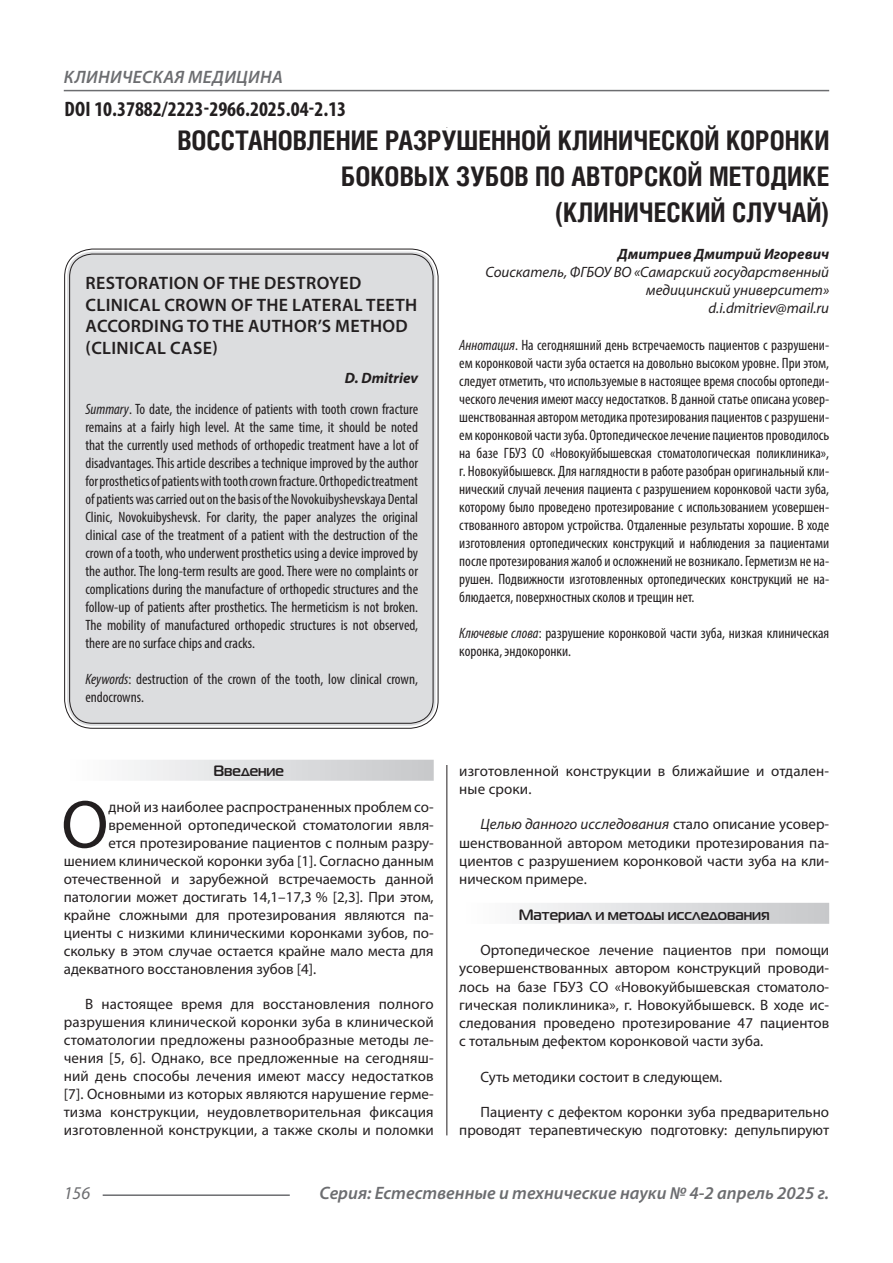
<style>
.page{position:relative;width:893px;height:1263px;background:#fff}
.page>*{position:absolute;margin:0;border:0;box-sizing:border-box;transform-origin:0 0}
.Статья_текст_первый{font:68.4px "Myriad Pro";color:#231f20}
.Статья_название{font:700 27px/36px "Helios Cond C";color:#231f20;text-align:right}
.ДОИ{font:700 condensed 21px "Myriad Pro";color:#231f20}
.Статья_название_англ{font:600 18px/21.6px "Myriad Pro";letter-spacing:.02em;color:#231f20}
.t1{font:italic 600 18px "Myriad Pro";color:#6c6d70}
.t2{font:italic 600 18px "Myriad Pro";letter-spacing:.02em;color:#6c6d70}
.t3{font:italic 18px "Myriad Pro";color:#6c6d70}
.Статья_аннотация_тек{font:condensed 15px/18px "Myriad Pro";color:#231f20;text-align:justify}
.Статья_текст{font:15px/18.3px "Myriad Pro";color:#231f20;text-align:justify}
.Статья_аннотация_анг{font:condensed 15px/18px "Myriad Pro";color:#231f20;text-align:justify}
.Статья_текст_первый-2{font:15px "Myriad Pro";color:#231f20}
.Статья_автор_инфо{font:italic 15px/18px "Myriad Pro";color:#231f20;text-align:right}
.Статья_подзаголовок{font:700 15px "Magistral C";color:#231f20}
.Статья_автор_инфо-2{font:italic 700 15px "Myriad Pro";color:#231f20}
.Статья_автор_англ{font:italic 700 15px "Myriad Pro";color:#231f20}
.s1{font-style:italic}
</style>
<div class="page">
<hr style="left:446px;top:128px;width:1px;height:1007px;background:#231f20">
<hr style="left:103px;top:1194px;width:187px;height:2px;background:#6c6d70">
<hr style="left:64px;top:90px;width:765px;height:1px;background:#6c6d70">
<div style="left:442px;top:128px;width:11px;height:636px;background:#fff"></div>
<div style="left:67px;top:252px;width:369px;height:474px;background:#dcdddf;border-radius:26px"></div>
<div style="left:64px;top:760px;width:370px;height:21px;background:linear-gradient(to right,#fefeff,#c6c8ca)"></div>
<div style="left:459px;top:903px;width:370px;height:21px;background:linear-gradient(to right,#fefeff,#c6c8ca)"></div>
<p class="t2" style="left:64px;top:66px;width:220px">КЛИНИЧЕСКАЯ МЕДИЦИНА</p>
<p class="Статья_название" style="left:177px;top:121px;width:654px">ВОССТАНОВЛЕНИЕ РАЗРУШЕННОЙ КЛИНИЧЕСКОЙ КОРОНКИ<br>БОКОВЫХ ЗУБОВ ПО АВТОРСКОЙ МЕТОДИКЕ (КЛИНИЧЕСКИЙ СЛУЧАЙ)</p>
<p class="Статья_автор_инфо-2" style="left:618px;top:244px;width:213px">Дмитриев Дмитрий Игоревич</p>
<p class="Статья_автор_инфо" style="left:486px;top:263px;width:345px">Соискатель, ФГБОУ ВО «Самарский государственный медицинский университет»</p>
<p class="Статья_автор_инфо" style="left:709px;top:299px;width:122px">d.i.dmitriev@mail.ru</p>
<p class="Статья_аннотация_тек" style="left:459px;top:336px;width:371px"><span class="s1">Аннотация</span>. На сегодняшний день встречаемость пациентов с разрушени&shy;ем коронковой части зуба остается на довольно высоком уровне. При этом, следует отметить, что используемые в настоящее время способы ортопеди&shy;ческого лечения имеют массу недостатков. В данной статье описана усовер&shy;шенствованная автором методика протезирования пациентов с разрушени&shy;ем коронковой части зуба. Ортопедическое лечение пациентов проводилось на базе ГБУЗ СО «Новокуйбышевская стоматологическая поликлиника», г. Новокуйбышевск. Для наглядности в работе разобран оригинальный кли&shy;нический случай лечения пациента с разрушением коронковой части зуба, которому было проведено протезирование с использованием усовершен&shy;ствованного автором устройства. Отдаленные результаты хорошие. В ходе изготовления ортопедических конструкций и наблюдения за пациентами после протезирования жалоб и осложнений не возникало. Герметизм не на&shy;рушен. Подвижности изготовленных ортопедических конструкций не на&shy;блюдается, поверхностных сколов и трещин нет.</p>
<p class="Статья_аннотация_тек" style="left:459px;top:624px;width:371px"><span class="s1">Ключевые слова</span>: разрушение коронковой части зуба, низкая клиническая коронка, эндокоронки.</p>
<p class="ДОИ" style="left:64px;top:96px;width:283px">DOI 10.37882/2223-2966.2025.04-2.13</p>
<p class="Статья_название_англ" style="left:86px;top:272px;width:333px">RESTORATION OF THE DESTROYED<br>CLINICAL CROWN OF THE LATERAL TEETH<br>ACCORDING TO THE AUTHOR’S METHOD (CLINICAL CASE)</p>
<p class="Статья_автор_англ" style="left:345px;top:368px;width:75px">D. Dmitriev</p>
<p class="Статья_аннотация_анг" style="left:85px;top:400px;width:334px"><span class="s1">Summary</span>. To date, the incidence of patients with tooth crown fracture remains at a fairly high level. At the same time, it should be noted that the currently used methods of orthopedic treatment have a lot of disadvantages. This article describes a technique improved by the author for prosthetics of patients with tooth crown fracture. Orthopedic treatment of patients was carried out on the basis of the Novokuibyshevskaya Dental Clinic, Novokuibyshevsk. For clarity, the paper analyzes the original clinical case of the treatment of a patient with the destruction of the crown of a tooth, who underwent prosthetics using a device improved by the author. The long-term results are good. There were no complaints or complications during the manufacture of orthopedic structures and the follow-up of patients after prosthetics. The hermeticism is not broken.<br>The mobility of manufactured orthopedic structures is not observed, there are no surface chips and cracks.</p>
<p class="Статья_аннотация_анг" style="left:85px;top:670px;width:334px"><span class="s1">Keywords</span>: destruction of the crown of the tooth, low clinical crown, endocrowns.</p>
<p class="Статья_подзаголовок" style="left:213px;top:762px;width:72px">Введение</p>
<p class="Статья_текст_первый" style="left:61px;top:782px;width:49px">О</p>
<p class="Статья_текст_первый-2" style="left:108px;top:797px;width:327px">дной из наиболее распространенных проблем со-</p>
<p class="Статья_текст_первый-2" style="left:108px;top:815px;width:327px">временной ортопедической стоматологии явля-</p>
<p class="Статья_текст_первый-2" style="left:108px;top:833px;width:327px">ется протезирование пациентов с полным разру-</p>
<p class="Статья_текст_первый-2" style="left:64px;top:851px;width:371px">шением клинической коронки зуба [1]. Согласно данным</p>
<p class="Статья_текст_первый-2" style="left:64px;top:869px;width:371px">отечественной и зарубежной встречаемость данной</p>
<p class="Статья_текст_первый-2" style="left:64px;top:887px;width:371px">патологии может достигать 14,1–17,3 % [2,3]. При этом,</p>
<p class="Статья_текст_первый-2" style="left:64px;top:905px;width:371px">крайне сложными для протезирования являются па-</p>
<p class="Статья_текст_первый-2" style="left:64px;top:923px;width:371px">циенты с низкими клиническими коронками зубов, по-</p>
<p class="Статья_текст_первый-2" style="left:64px;top:941px;width:371px">скольку в этом случае остается крайне мало места для</p>
<p class="Статья_текст_первый-2" style="left:64px;top:960px;width:254px">адекватного восстановления зубов [4].</p>
<p class="Статья_текст" style="left:64px;top:995px;width:371px;text-indent:21px">В настоящее время для восстановления полного разрушения клинической коронки зуба в клинической стоматологии предложены разнообразные методы ле&shy;чения [5, 6]. Однако, все предложенные на сегодняш&shy;ний день способы лечения имеют массу недостатков [7]. Основными из которых являются нарушение герме&shy;тизма конструкции, неудовлетворительная фиксация изготовленной конструкции, а также сколы и поломки</p>
<p class="Статья_текст" style="left:459px;top:761px;width:371px">изготовленной конструкции в ближайшие и отдален&shy;ные сроки.</p>
<p class="Статья_текст" style="left:459px;top:815px;width:371px;text-indent:21px"><span class="s1">Целью данного исследования</span> стало описание усовер&shy;шенствованной автором методики протезирования па&shy;циентов с разрушением коронковой части зуба на кли&shy;ническом примере.</p>
<p class="Статья_подзаголовок" style="left:519px;top:905px;width:252px">Материал и методы исследования</p>
<p class="Статья_текст" style="left:459px;top:940px;width:371px;text-indent:21px">Ортопедическое лечение пациентов при помощи усовершенствованных автором конструкций проводи&shy;лось на базе ГБУЗ СО «Новокуйбышевская стоматоло&shy;гическая поликлиника», г. Новокуйбышевск. В ходе ис&shy;следования проведено протезирование 47 пациентов с тотальным дефектом коронковой части зуба.</p>
<p class="Статья_текст" style="left:480px;top:1067px;width:243px">Суть методики состоит в следующем.</p>
<p class="Статья_текст" style="left:459px;top:1103px;width:371px;text-align:right">Пациенту с дефектом коронки зуба предварительно проводят терапевтическую подготовку: депульпируют</p>
<p class="t3" style="left:64px;top:1182px;width:28px">156</p>
<p class="t1" style="left:320px;top:1182px;width:511px">Серия: Естественные и технические науки № 4-2 апрель 2025 г.</p>
</div>
